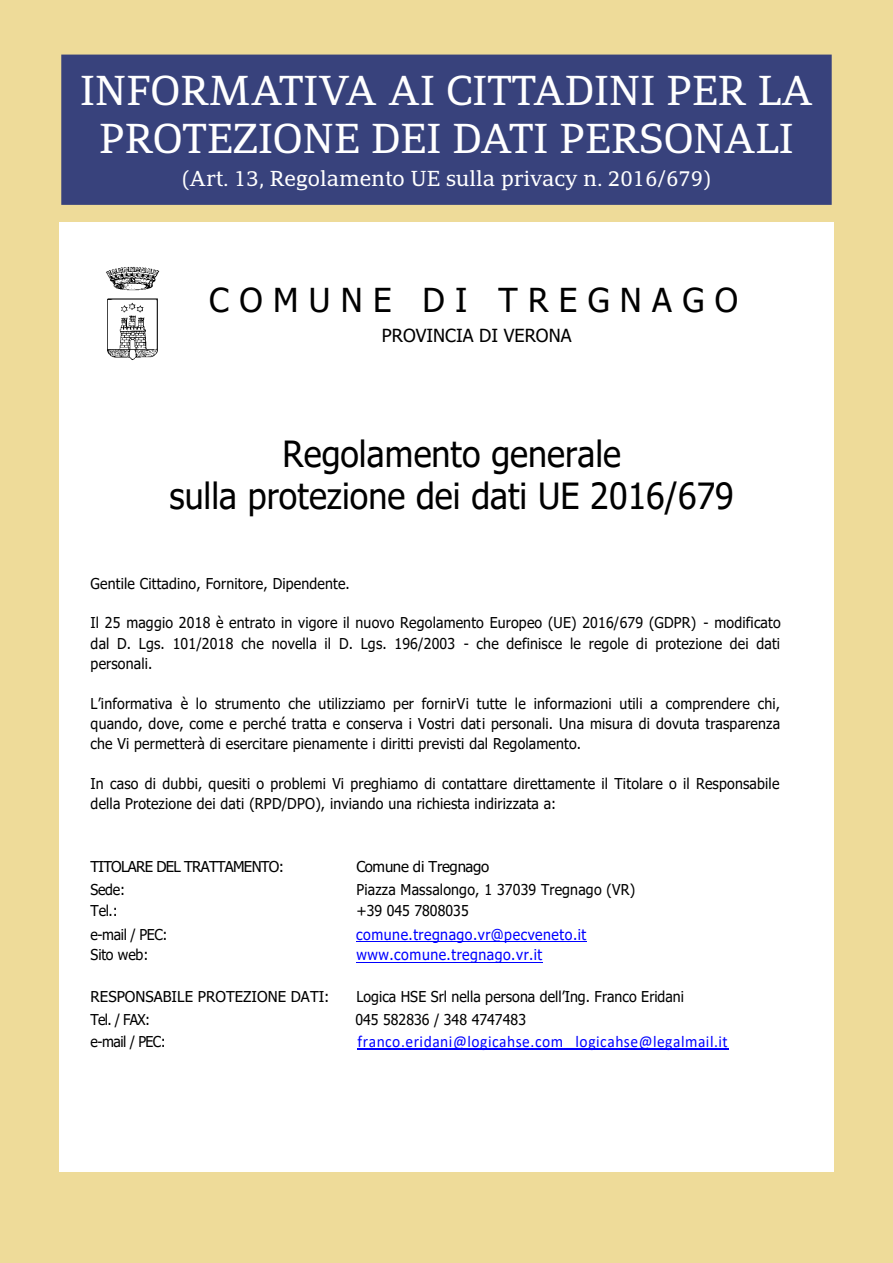
<style>
.page{position:relative;width:893px;height:1263px;background:#eedb99}
.page>*{position:absolute;margin:0;border:0;box-sizing:border-box;transform-origin:0 0}
.t1{font:40.5px/48.6px "Adamant BG";color:#fff;text-align:center}
.t2{font:36px/42.9px "Tahoma";color:#000;text-align:center;scale:.94 1}
.t3{font:33px "Tahoma";color:#000}
.t4{font:21px "Adamant BG";color:#fff}
.t5{font:18px "Tahoma";color:#000}
.t6{font:16.5px "Calibri";letter-spacing:.03em;color:#00f;scale:.94 1}
.t7{font:15px/20.4px "Tahoma";letter-spacing:.01em;color:#000;text-align:justify;scale:.95 1}
.t8{font:15px "Tahoma";letter-spacing:.035em;color:#00f;scale:.95 1}
.t9{font:15px "Tahoma";letter-spacing:.01em;color:#000}
.t10{font:15px "Tahoma";letter-spacing:-.05em;color:#000}
.t11{font:15px "Tahoma";letter-spacing:-.02em;color:#000}
</style>
<div class="page">
<div style="left:59px;top:222px;width:775px;height:949px;background:#fff"></div>
<img style="left:106px;top:266px;width:54px;height:94px">
<hr style="left:356px;top:941px;width:231px;height:1px;background:#00f">
<hr style="left:357px;top:962px;width:186px;height:1px;background:#00f">
<hr style="left:358px;top:1049px;width:371px;height:1px;background:#00f">
<div style="left:62px;top:55px;width:769px;height:149px;background:#38427c"></div>
<div style="left:61px;top:55px;width:771px;height:150px;border:2px solid #38427c"></div>
<h1 class="t1" style="left:80px;top:66px;width:734px">INFORMATIVA AI CITTADINI PER LA<br>PROTEZIONE DEI DATI PERSONALI</h1>
<h3 class="t4" style="left:182px;top:166px;width:531px">(Art. 13, Regolamento UE sulla privacy n. 2016/679)</h3>
<h3 class="t3" style="left:209px;top:278px;width:530px">C O M U N E D I T R E G N A G O</h3>
<p class="t5" style="left:382px;top:323px;width:191px">PROVINCIA DI VERONA</p>
<h2 class="t2" style="left:169px;top:434px;width:602px">Regolamento generale<br>sulla protezione dei dati UE 2016/679</h2>
<p class="t7" style="left:91px;top:574px;width:274px">Gentile Cittadino, Fornitore, Dipendente.</p>
<p class="t7" style="left:91px;top:613px;width:728px">Il 25 maggio 2018 è entrato in vigore il nuovo Regolamento Europeo (UE) 2016/679 (GDPR) - modificato dal D. Lgs. 101/2018 che novella il D. Lgs. 196/2003 - che definisce le regole di protezione dei dati personali.</p>
<p class="t7" style="left:91px;top:694px;width:727px">L’informativa è lo strumento che utilizziamo per fornirVi tutte le informazioni utili a comprendere chi, quando, dove, come e perché tratta e conserva i Vostri dati personali. Una misura di dovuta trasparenza che Vi permetterà di esercitare pienamente i diritti previsti dal Regolamento.</p>
<p class="t7" style="left:91px;top:774px;width:727px">In caso di dubbi, quesiti o problemi Vi preghiamo di contattare direttamente il Titolare o il Responsabile della Protezione dei dati (RPD/DPO), inviando una richiesta indirizzata a:</p>
<p class="t10" style="left:91px;top:857px;width:195px">TITOLARE DEL TRATTAMENTO:</p>
<p class="t11" style="left:357px;top:857px;width:134px">Comune di Tregnago</p>
<p class="t7" style="left:91px;top:880px;width:38px">Sede:</p>
<p class="t7" style="left:357px;top:880px;width:295px">Piazza Massalongo, 1 37039 Tregnago (VR)</p>
<p class="t7" style="left:91px;top:901px;width:30px">Tel.:</p>
<p class="t7" style="left:357px;top:901px;width:120px">+39 045 7808035</p>
<p class="t7" style="left:91px;top:925px;width:82px">e-mail / PEC:</p>
<p class="t8" style="left:356px;top:924px;width:244px">comune.tregnago.vr@pecveneto.it</p>
<p class="t7" style="left:91px;top:945px;width:62px">Sito web:</p>
<p class="t8" style="left:357px;top:945px;width:197px">www.comune.tregnago.vr.it</p>
<p class="t9" style="left:91px;top:986px;width:240px">RESPONSABILE PROTEZIONE DATI:</p>
<p class="t7" style="left:357px;top:987px;width:346px">Logica HSE Srl nella persona dell’Ing. Franco Eridani</p>
<p class="t7" style="left:91px;top:1010px;width:64px">Tel. / FAX:</p>
<p class="t7" style="left:355px;top:1010px;width:181px">045 582836 / 348 4747483</p>
<p class="t7" style="left:91px;top:1032px;width:81px">e-mail / PEC:</p>
<p class="t6" style="left:358px;top:1030px;width:395px">franco.eridani@logicahse.com logicahse@legalmail.it</p>
</div>
